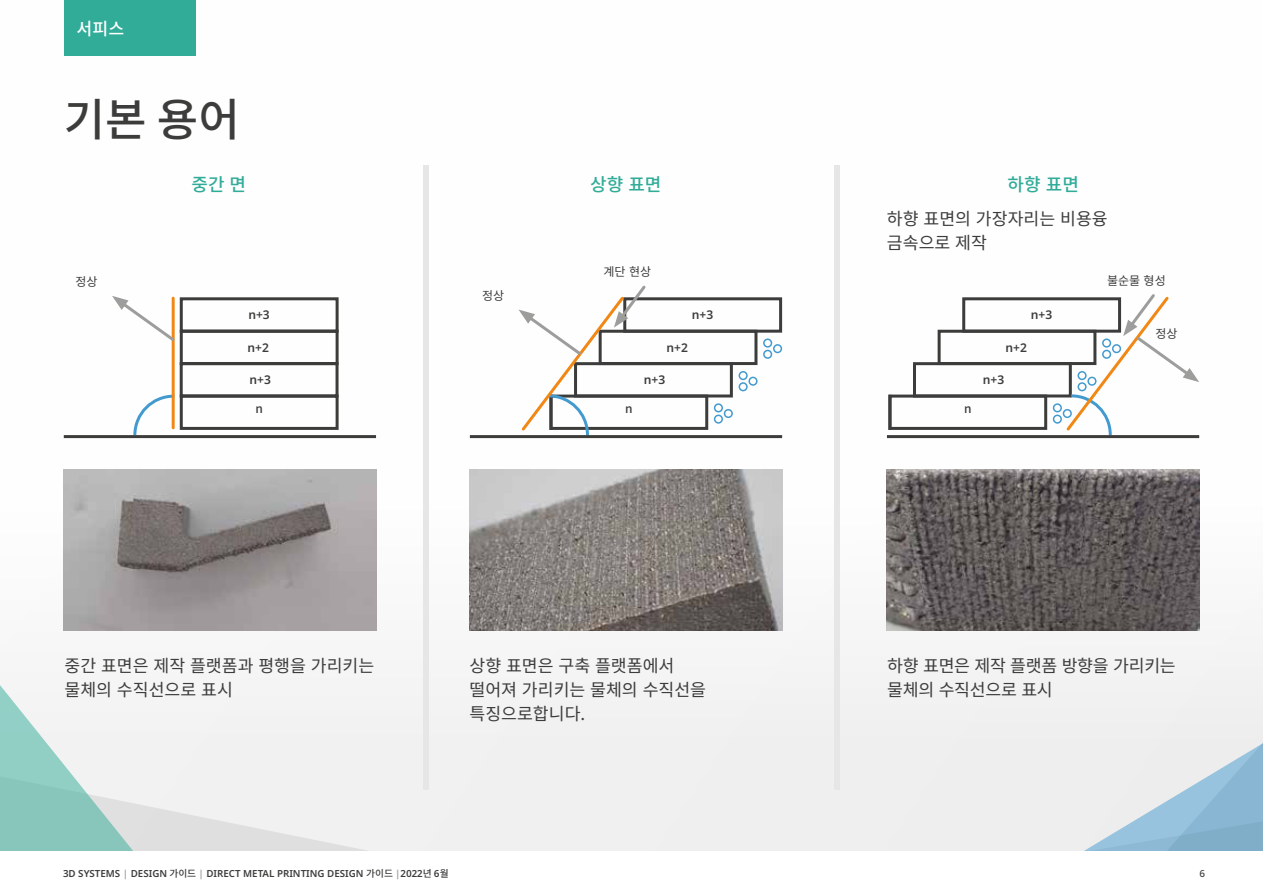
<style>
.page{position:relative;width:1263px;height:893px;background:#fff}
.page>*{position:absolute;margin:0;border:0;box-sizing:border-box;transform-origin:0 0}
.t1{font:500 45px "Noto Sans CJ Kkr";color:#3c3c3b}
.t2{font:500 18px "Noto Sans CJ Kkr";color:#31ac99}
.t3{font:17.25px/24px "Noto Sans CJ Kkr";color:#3c3c3b}
.t4{font:500 17.25px "Noto Sans CJ Kkr";color:#fff}
.t5{font:600 12px "Noto Sans";color:#3c3c3b}
.t6{font:12px "Noto Sans CJ Kkr";color:#3c3c3b}
.t7{font:500 12px "Noto Sans CJ Kkr";color:#3c3c3b}
.t8{font:600 9.75px "Noto Sans";color:#3c3c3b}
.t9{font:500 9.75px "Noto Sans";color:#3c3c3b}
.s1{color:#9d9d9c}
.s2{font-family:"Noto Sans CJ Kkr";font-weight:500}
</style>
<div class="page">
<div style="left:216px;top:745px;width:374px;height:105px;background:#f1f1f1"></div>
<svg style="left:0;top:685px;width:216px;height:165px"></svg>
<div style="left:821px;top:655px;width:187px;height:195px;background:#efefef"></div>
<svg style="left:1008px;top:648px;width:255px;height:202px;fill:#eee"></svg>
<div style="left:423px;top:166px;width:6px;height:624px;background:#e6e6e7"></div>
<div style="left:834px;top:166px;width:6px;height:624px;background:#e6e6e7"></div>
<div style="left:65px;top:0;width:131px;height:55px;background:#31ac99"></div>
<img style="left:469px;top:469px;width:313px;height:162px">
<img style="left:64px;top:469px;width:312px;height:162px">
<img style="left:887px;top:469px;width:312px;height:162px">
<div style="left:913px;top:362px;width:159px;height:35px;border:3px solid #3c3c3b"></div>
<div style="left:549px;top:395px;width:159px;height:35px;border:3px solid #3c3c3b"></div>
<div style="left:888px;top:395px;width:159px;height:35px;border:3px solid #3c3c3b"></div>
<div style="left:574px;top:362px;width:159px;height:35px;border:3px solid #3c3c3b"></div>
<div style="left:599px;top:330px;width:158px;height:35px;border:3px solid #3c3c3b"></div>
<div style="left:938px;top:330px;width:158px;height:35px;border:3px solid #3c3c3b"></div>
<div style="left:623px;top:297px;width:159px;height:36px;border:3px solid #3c3c3b"></div>
<div style="left:962px;top:297px;width:159px;height:36px;border:3px solid #3c3c3b"></div>
<hr style="left:888px;top:395px;width:3px;height:35px;background:#3c3c3b">
<svg style="left:133px;top:393px;width:42px;height:42px"></svg>
<svg style="left:518px;top:285px;width:130px;height:150px"></svg>
<svg style="left:1064px;top:294px;width:135px;height:141px"></svg>
<div style="left:180px;top:395px;width:159px;height:35px;border:3px solid #3c3c3b"></div>
<div style="left:180px;top:362px;width:158px;height:35px;border:3px solid #3c3c3b"></div>
<div style="left:180px;top:330px;width:159px;height:35px;border:3px solid #3c3c3b"></div>
<div style="left:180px;top:297px;width:159px;height:36px;border:3px solid #3c3c3b"></div>
<div style="left:714px;top:415px;width:9px;height:9px;border:2px solid #439acf;border-radius:50%"></div>
<div style="left:714px;top:403px;width:9px;height:9px;border:2px solid #439acf;border-radius:50%"></div>
<div style="left:724px;top:409px;width:9px;height:9px;border:2px solid #439acf;border-radius:50%"></div>
<div style="left:1053px;top:415px;width:9px;height:9px;border:2px solid #439acf;border-radius:50%"></div>
<div style="left:1053px;top:403px;width:9px;height:9px;border:2px solid #439acf;border-radius:50%"></div>
<div style="left:1063px;top:409px;width:9px;height:9px;border:2px solid #439acf;border-radius:50%"></div>
<div style="left:738px;top:382px;width:10px;height:9px;border:2px solid #439acf;border-radius:50%"></div>
<div style="left:738px;top:371px;width:10px;height:9px;border:2px solid #439acf;border-radius:50%"></div>
<div style="left:748px;top:377px;width:9px;height:9px;border:2px solid #439acf;border-radius:50%"></div>
<div style="left:1077px;top:382px;width:9px;height:9px;border:2px solid #439acf;border-radius:50%"></div>
<div style="left:1077px;top:371px;width:9px;height:9px;border:2px solid #439acf;border-radius:50%"></div>
<div style="left:1087px;top:377px;width:9px;height:9px;border:2px solid #439acf;border-radius:50%"></div>
<div style="left:763px;top:350px;width:9px;height:9px;border:2px solid #439acf;border-radius:50%"></div>
<div style="left:763px;top:338px;width:9px;height:10px;border:2px solid #439acf;border-radius:50%"></div>
<div style="left:773px;top:344px;width:9px;height:9px;border:2px solid #439acf;border-radius:50%"></div>
<div style="left:1102px;top:350px;width:9px;height:9px;border:2px solid #439acf;border-radius:50%"></div>
<div style="left:1102px;top:338px;width:9px;height:10px;border:2px solid #439acf;border-radius:50%"></div>
<div style="left:1112px;top:344px;width:9px;height:9px;border:2px solid #439acf;border-radius:50%"></div>
<hr style="left:64px;top:435px;width:312px;height:3px;background:#3c3c3b">
<hr style="left:887px;top:435px;width:312px;height:3px;background:#3c3c3b">
<hr style="left:172px;top:298px;width:3px;height:130px;background:#f18815">
<hr style="left:470px;top:435px;width:312px;height:3px;background:#3c3c3b">
<svg style="left:112px;top:296px;width:63px;height:48px"></svg>
<p class="t4" style="left:77px;top:19px;width:49px">서피스</p>
<h1 class="t1" style="left:64px;top:94px;width:178px">기본 용어</h1>
<p class="t2" style="left:191px;top:175px;width:56px">중간 면</p>
<p class="t2" style="left:590px;top:175px;width:73px">상향 표면</p>
<p class="t2" style="left:1007px;top:175px;width:73px">하향 표면</p>
<p class="t6" style="left:76px;top:275px;width:24px">정상</p>
<p class="t6" style="left:482px;top:289px;width:24px">정상</p>
<p class="t6" style="left:603px;top:264px;width:49px">계단 현상</p>
<p class="t3" style="left:887px;top:207px;width:222px">하향 표면의 가장자리는 비용융 금속으로 제작</p>
<p class="t6" style="left:1107px;top:274px;width:60px">불순물 형성</p>
<p class="t5" style="left:248px;top:307px;width:23px">n+3</p>
<p class="t5" style="left:692px;top:307px;width:23px">n+3</p>
<p class="t5" style="left:1031px;top:307px;width:23px">n+3</p>
<p class="t5" style="left:248px;top:339px;width:23px">n+2</p>
<p class="t5" style="left:666px;top:339px;width:23px">n+2</p>
<p class="t5" style="left:1005px;top:339px;width:23px">n+2</p>
<p class="t5" style="left:249px;top:371px;width:23px">n+3</p>
<p class="t5" style="left:644px;top:371px;width:23px">n+3</p>
<p class="t5" style="left:983px;top:371px;width:23px">n+3</p>
<p class="t7" style="left:255px;top:402px;width:9px">n</p>
<p class="t7" style="left:625px;top:402px;width:9px">n</p>
<p class="t7" style="left:964px;top:402px;width:9px">n</p>
<p class="t6" style="left:1155px;top:327px;width:24px">정상</p>
<p class="t3" style="left:64px;top:654px;width:311px">중간 표면은 제작 플랫폼과 평행을 가리키는 물체의 수직선으로 표시</p>
<p class="t3" style="left:469px;top:654px;width:238px">상향 표면은 구축 플랫폼에서 떨어져 가리키는 물체의 수직선을 특징으로합니다.</p>
<p class="t3" style="left:887px;top:654px;width:290px">하향 표면은 제작 플랫폼 방향을 가리키는 물체의 수직선으로 표시</p>
<p class="t8" style="left:63px;top:866px;width:387px">3D SYSTEMS <span class="s1">|</span> DESIGN <span class="s2">가이드</span> <span class="s1">|</span> DIRECT METAL PRINTING DESIGN <span class="s2">가이드</span> <span class="s1">|</span>2022<span class="s2">년</span> 6<span class="s2">월</span></p>
<p class="t9" style="left:1199px;top:867px;width:7px">6</p>
</div>
